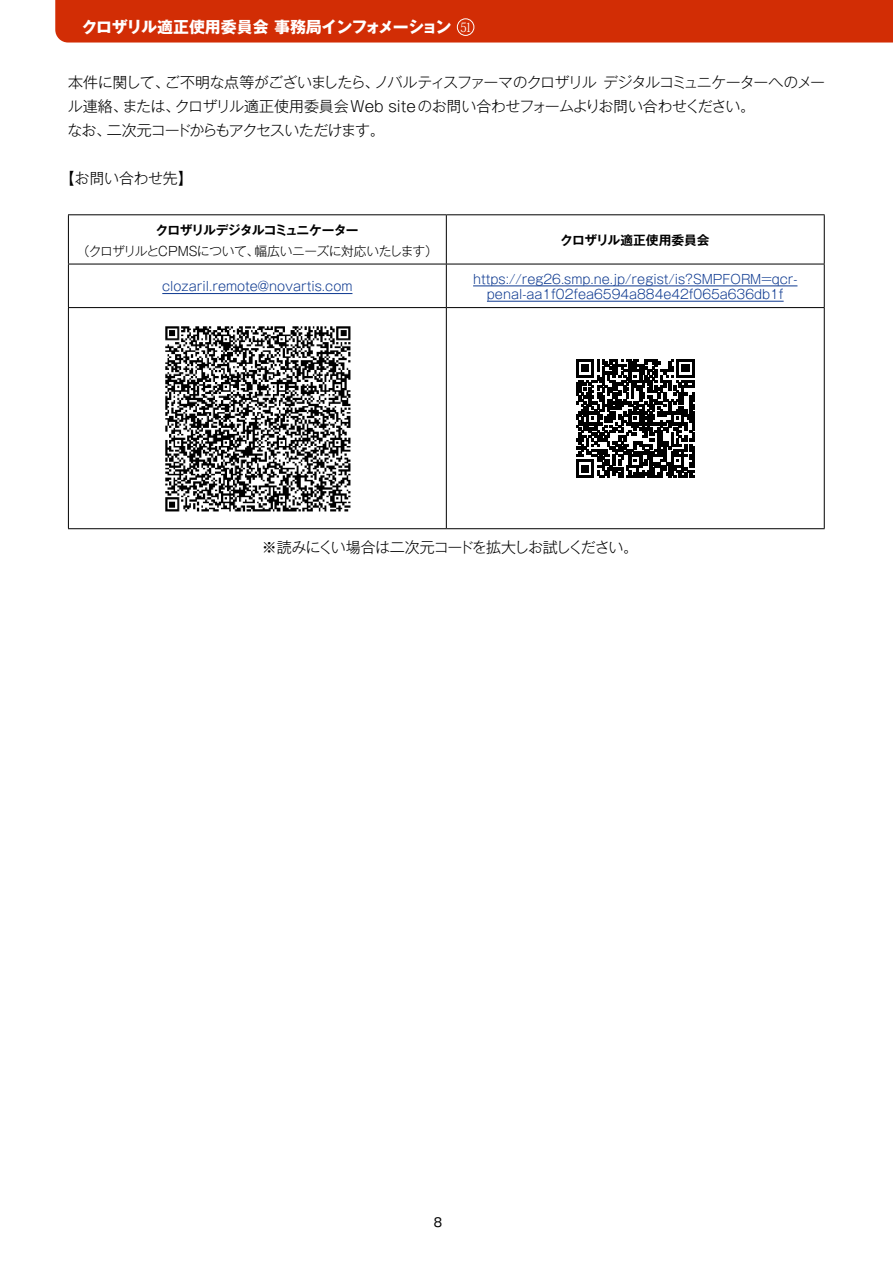
<style>
.page{position:relative;width:893px;height:1263px;background:#fff}
.page>*{position:absolute;margin:0;border:0;box-sizing:border-box;transform-origin:0 0}
.t1{font:700 15.9px "Gothic MB101 Pro";letter-spacing:-.03em;color:#fff}
.本文{font:300 15px/24px "Gothic MB101 Pro";letter-spacing:-.05em;color:#000}
.本文-2{font:300 15px "Gothic MB101 Pro";letter-spacing:-.07em;color:#000}
.本文-3{font:300 15px "Gothic MB101 Pro";letter-spacing:-.075em;color:#000}
.本文-4{font:300 15px "Gothic MB101 Pro";letter-spacing:-.015em;color:#000}
.t2{font:300 12.75px/15.3px "Gothic MB101 Pro";color:#0d3990;text-align:center}
.t3{font:300 12.75px/21px "Gothic MB101 Pro";letter-spacing:-.035em;color:#000;text-align:center}
.t4{font:700 12.75px "Gothic MB101 Pro De";color:#000}
.t5{font:12.15px "Gothic MB101 Pro";color:#000}
.s1{font-family:"Koz Min Pr 6 N";font-weight:400;font-size:12.9px}
.s2{font-family:"Gothic MB101 Pro De";font-weight:700}
</style>
<div class="page">
<div style="left:55px;top:0;width:838px;height:43px;background:#d22d05"></div>
<div style="left:457px;top:19px;width:17px;height:17px;border:1px solid #fff;border-radius:50%"></div>
<hr style="left:68px;top:214px;width:378px;height:1px;background:#000">
<hr style="left:68px;top:215px;width:1px;height:49px;background:#000">
<hr style="left:446px;top:214px;width:379px;height:1px;background:#000">
<hr style="left:446px;top:215px;width:1px;height:49px;background:#000">
<hr style="left:824px;top:215px;width:1px;height:49px;background:#000">
<hr style="left:68px;top:264px;width:378px;height:1px;background:#000">
<hr style="left:68px;top:264px;width:1px;height:43px;background:#000">
<hr style="left:446px;top:264px;width:379px;height:1px;background:#000">
<hr style="left:446px;top:264px;width:1px;height:43px;background:#000">
<hr style="left:824px;top:264px;width:1px;height:43px;background:#000">
<hr style="left:68px;top:307px;width:378px;height:1px;background:#000">
<hr style="left:68px;top:308px;width:1px;height:220px;background:#000">
<hr style="left:446px;top:307px;width:379px;height:1px;background:#000">
<hr style="left:446px;top:308px;width:1px;height:220px;background:#000">
<hr style="left:824px;top:308px;width:1px;height:220px;background:#000">
<hr style="left:68px;top:528px;width:378px;height:1px;background:#000">
<hr style="left:446px;top:528px;width:379px;height:1px;background:#000">
<hr style="left:162px;top:293px;width:190px;height:1px;background:#0d3990">
<hr style="left:473px;top:286px;width:324px;height:1px;background:#0d3990">
<hr style="left:487px;top:301px;width:297px;height:1px;background:#0d3990">
<img style="left:165px;top:326px;width:186px;height:186px">
<svg style="left:576px;top:359px;width:119px;height:119px"></svg>
<p class="t1" style="left:82px;top:14px;width:392px">クロザリル適正使用委員会 事務局インフォメーション <span class="s1">51</span></p>
<p class="本文" style="left:68px;top:69px;width:759px">本件に関して、ご不明な点等がございましたら、ノバルティスファーマのクロザリル デジタルコミュニケーターへのメール連絡、または、クロザリル適正使用委員会Web siteのお問い合わせフォームよりお問い合わせください。</p>
<p class="本文-3" style="left:67px;top:118px;width:319px">なお、二次元コードからもアクセスいただけます。</p>
<p class="本文-4" style="left:60px;top:166px;width:135px">【お問い合わせ先】</p>
<p class="t3" style="left:77px;top:217px;width:363px"><span class="s2">クロザリルデジタルコミュニケーター<br></span>（クロザリルとCPMSについて、幅広いニーズに対応いたします）</p>
<p class="t4" style="left:560px;top:230px;width:151px">クロザリル適正使用委員会</p>
<p class="t2" style="left:162px;top:277px;width:192px">clozaril.remote@novartis.com</p>
<p class="t2" style="left:473px;top:269px;width:326px">https://reg26.smp.ne.jp/regist/is?SMPFORM=qcr&shy;penal-aa1f02fea6594a884e42f065a636db1f</p>
<p class="本文-2" style="left:262px;top:535px;width:378px">※読みにくい場合は二次元コードを拡大しお試しください。</p>
<p class="t5" style="left:434px;top:1212px;width:10px">8</p>
</div>
